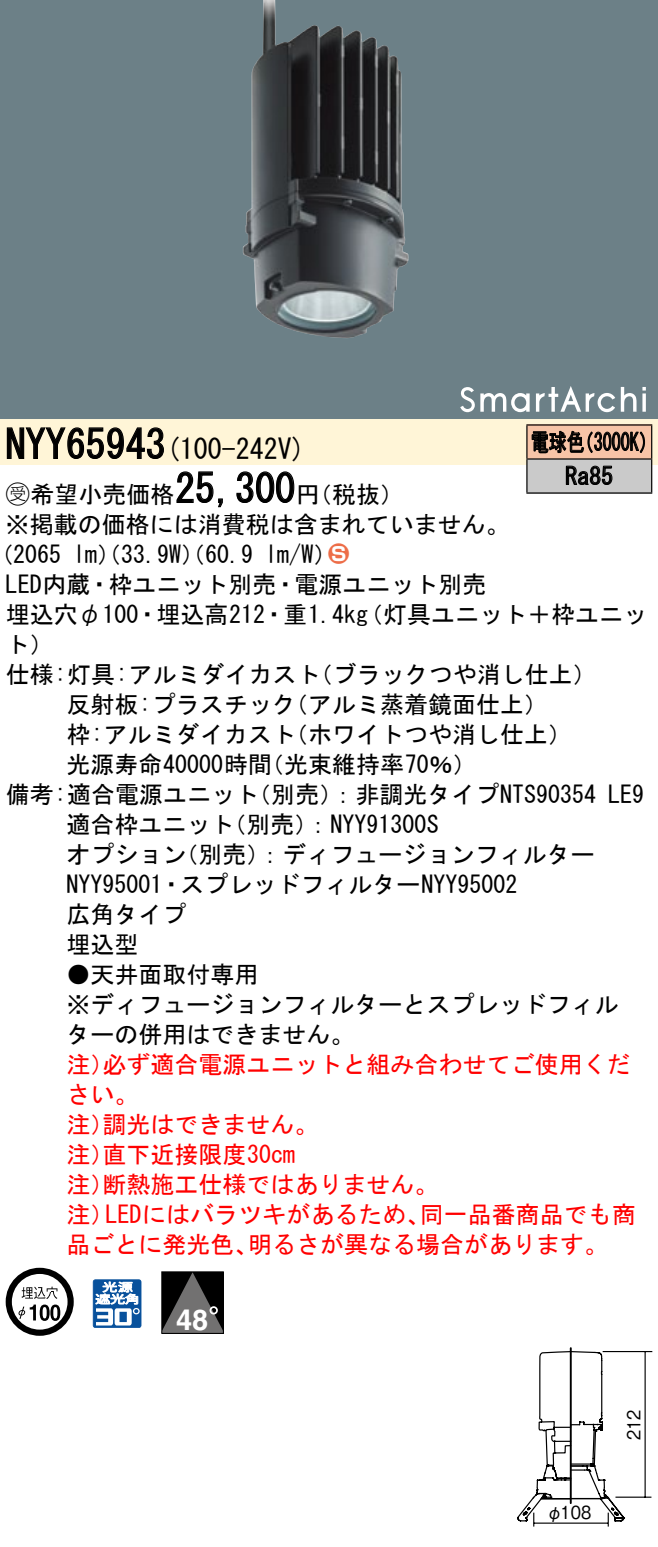
<style>
.page{position:relative;width:658px;height:1547px;background:#fff}
.page>*{position:absolute;margin:0;border:0;box-sizing:border-box;transform-origin:0 0}
.t1{font:40px "MS Gothic";color:#000}
.t2{font:700 28.8px "Helvetica LT Std";color:#fff}
.t3{font:28px "MS Gothic";color:#000}
.t4{font:24px/30px "MS Gothic";color:#000}
.t5{font:24px/30px "MS Gothic";color:#f00}
.t6{font:24px/34px "MS Gothic";color:#000;scale:.75 1}
.t7{font:24px "Ford Classification 1";color:#ed6d48}
.t8{font:18px "Gothic BBB Pro Medium 90 pv RKSJ H";color:#000;scale:.9 1}
.s1{font-family:"Ford Classification 1"}
.s2{color:#fff}
</style>
<div class="page">
<div style="left:0;top:0;width:658px;height:385px;background:#6c8087"></div>
<img style="left:243px;top:0;width:165px;height:338px">
<div style="left:0;top:385px;width:658px;height:34px;background:#6c8087"></div>
<svg style="left:642px;top:393px;width:4px;height:19px"></svg>
<svg style="left:642px;top:387px;width:4px;height:4px"></svg>
<svg style="left:460px;top:387px;width:69px;height:25px"></svg>
<svg style="left:536px;top:386px;width:100px;height:26px"></svg>
<div style="left:0;top:419px;width:658px;height:45px;background:#fff5d7"></div>
<svg style="left:6px;top:427px;width:158px;height:32px"></svg>
<svg style="left:176px;top:471px;width:47px;height:37px"></svg>
<svg style="left:236px;top:471px;width:59px;height:32px"></svg>
<svg style="left:6px;top:1268px;width:68px;height:68px"></svg>
<svg style="left:40px;top:1304px;width:10px;height:17px"></svg>
<svg style="left:50px;top:1304px;width:10px;height:17px"></svg>
<svg style="left:93px;top:1279px;width:48px;height:49px"></svg>
<svg style="left:163px;top:1274px;width:59px;height:58px;background:#3e3d3d"></svg>
<svg style="left:209px;top:1306px;width:9px;height:8px"></svg>
<div style="left:161px;top:1272px;width:63px;height:62px;border:1px solid #000"></div>
<div style="left:527px;top:425px;width:124px;height:34px;background:#f7c4a7"></div>
<div style="left:527px;top:459px;width:124px;height:34px;background:#cacaca"></div>
<hr style="left:526px;top:424px;width:126px;height:2px;background:#000">
<hr style="left:526px;top:426px;width:1px;height:32px;background:#000">
<hr style="left:651px;top:426px;width:1px;height:32px;background:#000">
<hr style="left:526px;top:458px;width:126px;height:2px;background:#000">
<hr style="left:526px;top:460px;width:1px;height:32px;background:#000">
<hr style="left:651px;top:460px;width:1px;height:32px;background:#000">
<hr style="left:526px;top:492px;width:126px;height:2px;background:#000">
<svg style="left:531px;top:430px;width:114px;height:24px"></svg>
<svg style="left:565px;top:465px;width:47px;height:20px"></svg>
<hr style="left:569px;top:1348px;width:2px;height:155px;background:#000">
<svg style="left:517px;top:1350px;width:108px;height:176px"></svg>
<hr style="left:615px;top:1496px;width:36px;height:2px;background:#000">
<hr style="left:602px;top:1351px;width:50px;height:1px;background:#000">
<hr style="left:644px;top:1352px;width:1px;height:146px;background:#000">
<h1 class="t1" style="left:6px;top:424px;width:162px">NYY65943</h1>
<p class="t6" style="left:565px;top:425px;width:65px;text-indent:-34px">電球色<br>Ra85</p>
<p class="t6" style="left:575px;top:425px;width:109px">（3000 (K</p>
<p class="t3" style="left:166px;top:435px;width:141px">(100-242 (V</p>
<h1 class="t1" style="left:175px;top:468px;width:121px">25,300</h1>
<p class="t4" style="left:6px;top:479px;width:505px"><span class="s1">B</span>希望小売価格<br>※掲載の価格には消費税は含まれていません。</p>
<p class="t7" style="left:328px;top:542px;width:22px">2<span class="s2">3</span></p>
<p class="t4" style="left:296px;top:479px;width:109px">（円税抜(</p>
<p class="t4" style="left:265px;top:539px;width:73px">l m (W/</p>
<p class="t4" style="left:-11px;top:539px;width:74px">（2065</p>
<p class="t4" style="left:6px;top:569px;width:482px">LED内蔵・枠ユニット別売・電源ユニット別売</p>
<p class="t4" style="left:359px;top:599px;width:289px">（灯具ユニット＋枠ユニッ</p>
<p class="t4" style="left:73px;top:539px;width:182px">lm）（33.9 ）（W 60.9</p>
<p class="t4" style="left:6px;top:599px;width:364px">埋込穴φ100・埋込高212・重1.4kg</p>
<p class="t4" style="left:6px;top:629px;width:49px">ト(</p>
<p class="t4" style="left:309px;top:659px;width:290px">（ブラックつや消し仕上(</p>
<p class="t4" style="left:284px;top:659px;width:265px;text-indent:-278px">仕様:灯具:アルミダイカスト<br>（アルミ蒸着鏡面仕上(</p>
<p class="t4" style="left:284px;top:689px;width:289px;text-indent:-217px">反射板:プラスチック<br>（ホワイトつや消し仕上(</p>
<p class="t4" style="left:260px;top:719px;width:218px;text-indent:-193px">枠:アルミダイカスト<br>（光束維持率70％(</p>
<p class="t4" style="left:66px;top:749px;width:207px">光源寿命40000時間</p>
<p class="t4" style="left:247px;top:779px;width:350px">（別売：）非調光タイプNTS90354</p>
<p class="t4" style="left:222px;top:779px;width:217px;text-indent:-217px">備考:適合電源ユニット<br>（別売：） NYY91300S</p>
<p class="t4" style="left:608px;top:779px;width:37px">LE9</p>
<p class="t4" style="left:174px;top:809px;width:421px;text-indent:-108px">適合枠ユニット<br>（別売：）ディフュージョンフィルター</p>
<p class="t4" style="left:66px;top:839px;width:452px">オプション<br>NYY95001・スプレッドフィルターNYY95002広角タイプ<br>埋込型</p>
<p class="t4" style="left:66px;top:959px;width:553px">●天井面取付専用<br>※ディフュージョンフィルターとスプレッドフィルターの併用はできません。</p>
<p class="t5" style="left:102px;top:1049px;width:529px">必ず適合電源ユニットと組み合わせてご使用くだ</p>
<p class="t5" style="left:66px;top:1049px;width:49px">注）</p>
<p class="t5" style="left:66px;top:1079px;width:73px">さい。</p>
<p class="t5" style="left:102px;top:1109px;width:217px">調光はできません。</p>
<p class="t5" style="left:102px;top:1109px;width:194px;text-indent:-36px">注）<br>直下近接限度30cm</p>
<p class="t5" style="left:102px;top:1139px;width:337px;text-indent:-36px">注）<br>断熱施工仕様ではありません。</p>
<p class="t5" style="left:66px;top:1169px;width:49px">注）</p>
<p class="t5" style="left:66px;top:1199px;width:49px">注）</p>
<p class="t5" style="left:105px;top:1199px;width:326px">LEDにはバラツキがあるため、</p>
<p class="t5" style="left:420px;top:1199px;width:217px">同一品番商品でも商</p>
<p class="t5" style="left:66px;top:1229px;width:193px">品ごとに発光色、</p>
<p class="t5" style="left:248px;top:1229px;width:362px">明るさが異なる場合があります。</p>
<p class="t2" style="left:176px;top:1302px;width:34px">48</p>
<p class="t8" style="left:546px;top:1498px;width:51px">φ108</p>
<p class="t8" style="left:619px;top:1440px;width:36px;rotate:-90deg">212</p>
</div>
